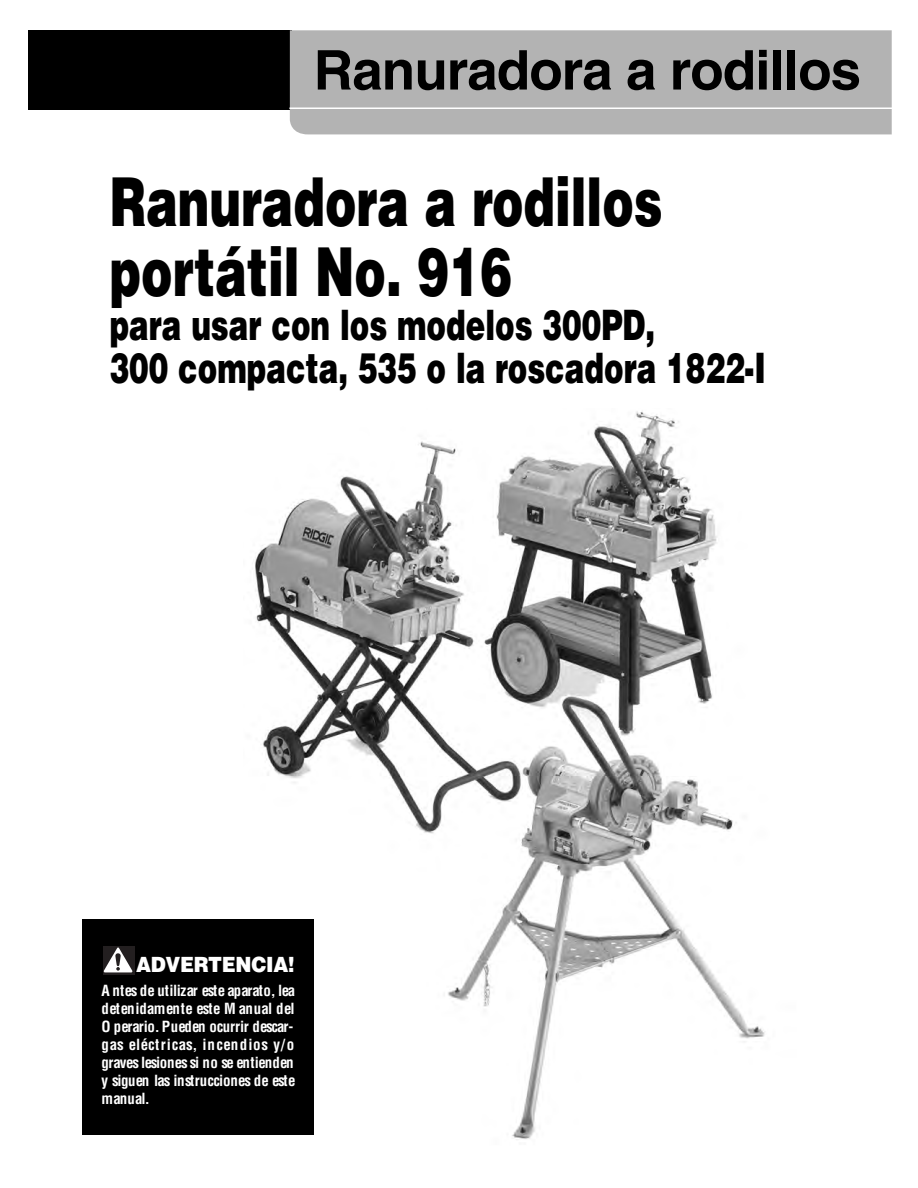
<style>
.page{position:relative;width:918px;height:1188px;background:#fff}
.page>*{position:absolute;margin:0;border:0;box-sizing:border-box;transform-origin:0 0}
.t1{font:900 67.5px/70.5px "Helvetica LT Std";color:#000;scale:.7 1}
.t2{font:700 54.75px "Helvetica LT Std";letter-spacing:-.015em;color:#000}
.t3{font:900 42px/43.5px "Helvetica LT Std";color:#000;scale:.7 1}
.t4{font:900 21px "Helvetica LT Std";letter-spacing:-.015em;color:#fff;scale:.92 1}
.t5{font:700 condensed 15px/18px "Helvetica LT Std";letter-spacing:-.015em;color:#fff}
</style>
<div class="page">
<img style="left:255px;top:411px;width:510px;height:729px">
<div style="left:28px;top:30px;width:264px;height:80px;background:#000"></div>
<div style="left:290px;top:30px;width:602px;height:104px;background:#b3b3b3"></div>
<hr style="left:289px;top:107px;width:603px;height:2px;background:#fff">
<div style="left:82px;top:919px;width:232px;height:216px;background:#000"></div>
<svg style="left:103px;top:946px;width:31px;height:28px"></svg>
<svg style="left:103px;top:947px;width:30px;height:25px"></svg>
<h2 class="t2" style="left:314px;top:50px;width:549px">Ranuradora a rodillos</h2>
<h1 class="t1" style="left:110px;top:172px;width:792px">Ranuradora a rodillos portátil No. 916</h1>
<h3 class="t3" style="left:110px;top:306px;width:939px">para usar con los modelos 300PD,<br>300 compacta, 535 o la roscadora 1822-I</h3>
<h3 class="t4" style="left:136px;top:957px;width:174px">ADVERTENCIA!</h3>
<p class="t5" style="left:102px;top:983px;width:195px">A ntes de utilizar este aparato, lea detenidamente este M anual del<br>O perario. Pueden ocurrir descar&shy;gas eléctricas, incendios y/o graves lesiones si no se entienden y siguen las instrucciones de este manual.</p>
</div>
